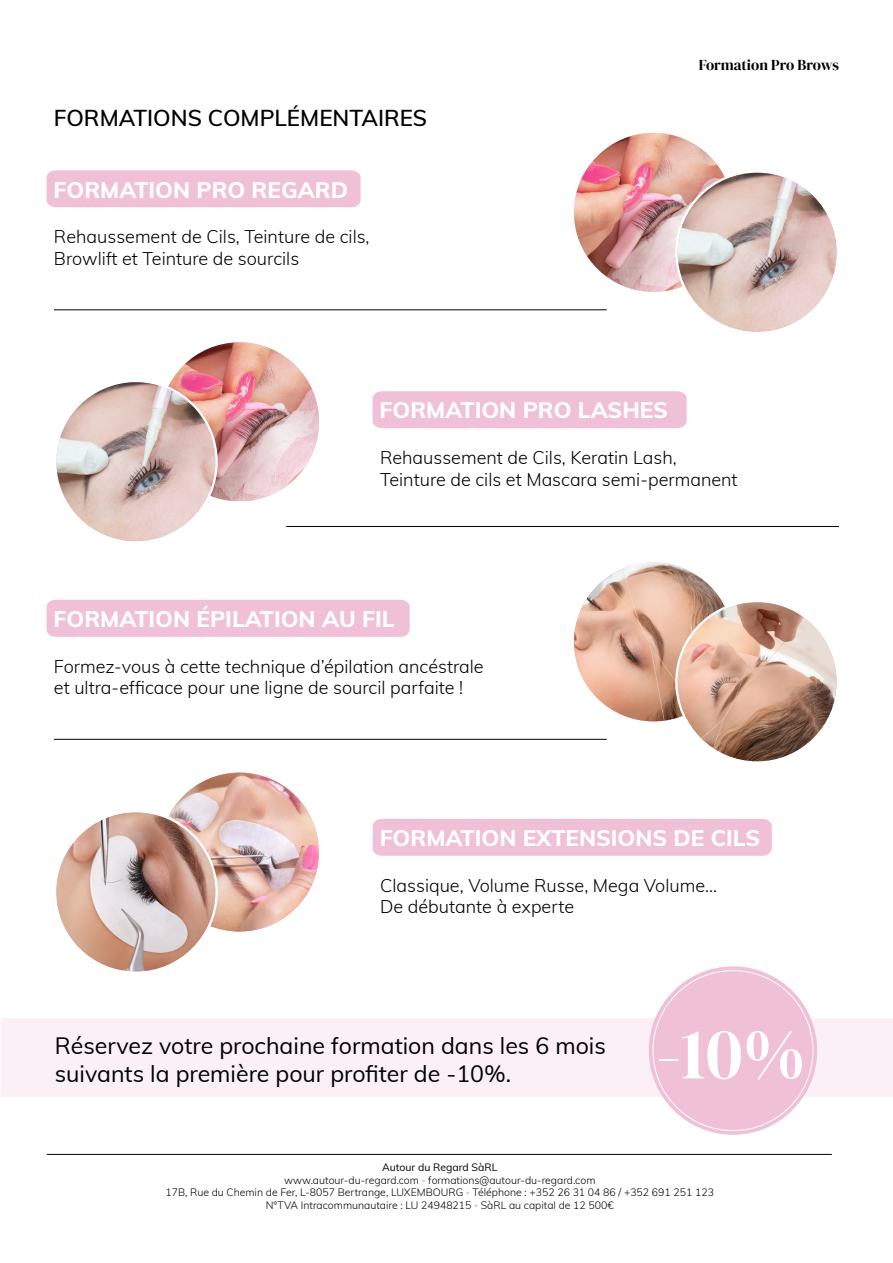
<style>
.page{position:relative;width:893px;height:1263px;background:#fff}
.page>*{position:absolute;margin:0;border:0;box-sizing:border-box;transform-origin:0 0}
.t1{font:73.05px "DM Serif Display";color:#fff}
.t2{font:23.1px/27.8px "Muli";color:#000}
.t3{font:800 22.5px "Muli";color:#fff}
.t4{font:600 22.5px "Muli";color:#000}
.t5{font:300 18px/21.6px "Muli";color:#000}
.t6{font:15px "DM Serif Display";color:#000}
.t7{font:300 10.5px/12.6px "Muli";color:#000;text-align:center}
.s1{font-weight:400}
.s2{font-size:7.5px;color:#f0c0d7}
</style>
<div class="page">
<div style="left:373px;top:391px;width:314px;height:37px;background:#f0c0d7"></div>
<hr style="left:47px;top:1154px;width:785px;height:1px;background:#000">
<div style="left:1px;top:1018px;width:892px;height:79px;background:#faf0f6"></div>
<div style="left:649px;top:966px;width:168px;height:169px;background:#f0c0d7;border-radius:50%"></div>
<div style="left:47px;top:600px;width:363px;height:37px;background:#f0c0d7"></div>
<img style="left:574px;top:562px;width:159px;height:159px;border-radius:80px">
<svg style="left:675px;top:600px;width:164px;height:164px"></svg>
<img style="left:678px;top:602px;width:159px;height:159px;border-radius:80px">
<hr style="left:54px;top:739px;width:553px;height:1px;background:#000">
<hr style="left:286px;top:526px;width:553px;height:1px;background:#000">
<div style="left:47px;top:170px;width:314px;height:37px;background:#f0c0d7"></div>
<img style="left:574px;top:133px;width:151px;height:158px">
<svg style="left:675px;top:170px;width:164px;height:164px"></svg>
<img style="left:678px;top:173px;width:159px;height:159px;border-radius:80px">
<hr style="left:54px;top:310px;width:553px;height:1px;background:#000">
<img style="left:160px;top:772px;width:159px;height:159px;border-radius:80px">
<svg style="left:54px;top:810px;width:164px;height:164px"></svg>
<img style="left:56px;top:812px;width:159px;height:159px;border-radius:80px">
<div style="left:373px;top:819px;width:399px;height:37px;background:#f0c0d7"></div>
<img style="left:168px;top:342px;width:151px;height:159px">
<svg style="left:54px;top:380px;width:164px;height:164px"></svg>
<img style="left:56px;top:382px;width:159px;height:159px;border-radius:80px">
<p class="t4" style="left:54px;top:101px;width:375px">FORMATIONS COMPLÉMENTAIRES</p>
<p class="t3" style="left:54px;top:173px;width:296px">FORMATION PRO REGARD</p>
<p class="t5" style="left:54px;top:225px;width:317px">Rehaussement de Cils, Teinture de cils,<br>Browlift et Teinture de sourcils</p>
<p class="t6" style="left:699px;top:56px;width:142px">Formation Pro Brows</p>
<p class="t3" style="left:380px;top:394px;width:290px">FORMATION PRO LASHES</p>
<p class="t5" style="left:380px;top:446px;width:359px">Rehaussement de Cils, Keratin Lash,<br>Teinture de cils et Mascara semi-permanent</p>
<p class="t3" style="left:54px;top:602px;width:343px">FORMATION ÉPILATION AU FIL</p>
<p class="t5" style="left:54px;top:654px;width:431px">Formez-vous à cette technique d’épilation ancéstrale et ultra-efficace pour une ligne de sourcil parfaite !</p>
<p class="t3" style="left:380px;top:821px;width:382px">FORMATION EXTENSIONS DE CILS</p>
<p class="t5" style="left:380px;top:873px;width:338px">Classique, Volume Russe, Mega Volume...<br>De débutante à experte</p>
<p class="t2" style="left:55px;top:1031px;width:553px">Réservez votre prochaine formation dans les 6 mois suivants la première pour profiter de -10%.</p>
<h1 class="t1" style="left:656px;top:1011px;width:152px">-10%</h1>
<p class="t7" style="left:166px;top:1160px;width:550px"><span class="s1">Autour du Regard SàRL<br></span>www.autour-du-regard.com <span class="s2">•</span> formations@autour-du-regard.com<br>17B, Rue du Chemin de Fer, L-8057 Bertrange, LUXEMBOURG <span class="s2">•</span> Téléphone : +352 26 31 04 86 / +352 691 251 123<br>N°TVA Intracommunautaire : LU 24948215 <span class="s2">•</span> SàRL au capital de 12 500€</p>
</div>
